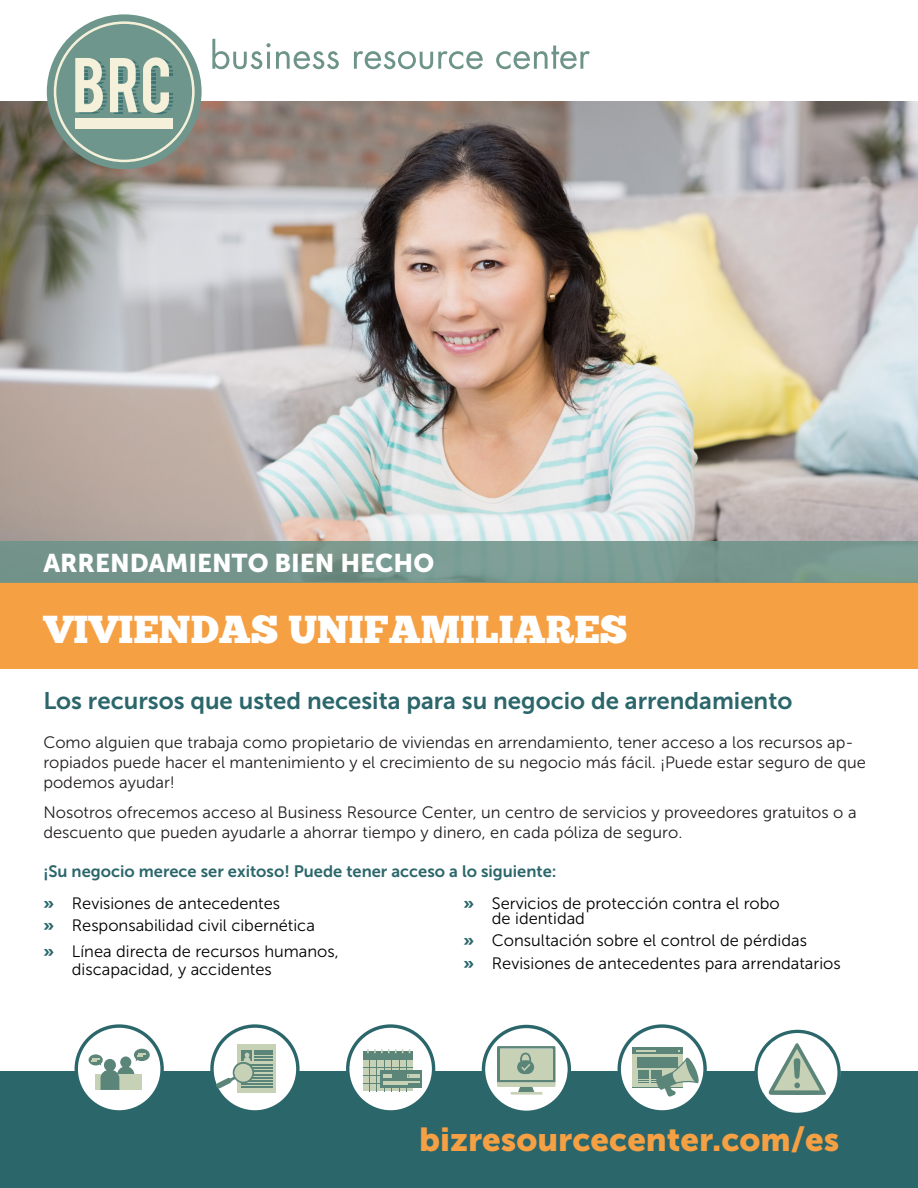
<style>
.page{position:relative;width:918px;height:1188px;background:#fff}
.page>*{position:absolute;margin:0;border:0;box-sizing:border-box;transform-origin:0 0}
.t1{font:39px "Chunk Five";color:#fff}
.t2{font:33px "Museo Sans 900";color:#f6a044}
.A_-_Sub-head{font:25.5px "Museo Sans 900";color:#fff}
.B_-_Subhead{font:24px "Museo Sans 700";color:#2b666b}
.body{font:16.5px/19.8px "Museo Sans 300";color:#231f20}
.bullets{font:16.5px/18px "Museo Sans 300";color:#000}
.C_-_Subhead{font:16.5px "Museo Sans 700";color:#2b666b}
.s1{font-family:"Museo Sans 900";color:#2b666b}
</style>
<div class="page">
<div style="left:0;top:581px;width:918px;height:88px;background:#f6a044"></div>
<img style="left:0;top:101px;width:918px;height:440px">
<div style="left:0;top:541px;width:918px;height:42px;background:#77968d"></div>
<div style="left:0;top:1071px;width:918px;height:117px;background:#2b666b"></div>
<svg style="left:75px;top:1024px;width:89px;height:87px"></svg>
<svg style="left:210px;top:1024px;width:90px;height:87px"></svg>
<svg style="left:346px;top:1024px;width:89px;height:87px"></svg>
<svg style="left:482px;top:1025px;width:89px;height:86px"></svg>
<svg style="left:618px;top:1024px;width:89px;height:87px"></svg>
<svg style="left:212px;top:39px;width:127px;height:30px"></svg>
<svg style="left:354px;top:51px;width:129px;height:18px"></svg>
<svg style="left:496px;top:46px;width:94px;height:23px"></svg>
<div style="left:47px;top:14px;width:155px;height:155px;background:#6e968c;border-radius:50%"></div>
<svg style="left:54px;top:21px;width:141px;height:141px"></svg>
<svg style="left:754px;top:1030px;width:87px;height:83px"></svg>
<p class="A_-_Sub-head" style="left:43px;top:549px;width:392px">ARRENDAMIENTO BIEN HECHO</p>
<p class="t1" style="left:43px;top:606px;width:586px">VIVIENDAS UNIFAMILIARES</p>
<p class="B_-_Subhead" style="left:43px;top:687px;width:751px">Los recursos que usted necesita para su negocio de arrendamiento</p>
<p class="body" style="left:43px;top:733px;width:824px">Como alguien que trabaja como propietario de viviendas en arrendamiento, tener acceso a los recursos ap&shy;ropiados puede hacer el mantenimiento y el crecimiento de su negocio más fácil. ¡Puede estar seguro de que podemos ayudar!</p>
<p class="body" style="left:43px;top:802px;width:815px">Nosotros ofrecemos acceso al Business Resource Center, un centro de servicios y proveedores gratuitos o a descuento que pueden ayudarle a ahorrar tiempo y dinero, en cada póliza de seguro.</p>
<p class="C_-_Subhead" style="left:43px;top:862px;width:515px">¡Su negocio merece ser exitoso! Puede tener acceso a lo siguiente:</p>
<p class="bullets" style="left:43px;top:894px;width:238px"><span class="s1">»</span> Revisiones de antecedentes</p>
<p class="bullets" style="left:43px;top:916px;width:273px"><span class="s1">»</span> Responsabilidad civil cibernética</p>
<p class="bullets" style="left:72px;top:942px;width:269px;text-indent:-29px"><span class="s1">»</span> Línea directa de recursos humanos, discapacidad, y accidentes</p>
<p class="bullets" style="left:492px;top:895px;width:289px;line-height:15px;text-indent:-28px"><span class="s1">»</span> Servicios de protección contra el robo de identidad</p>
<p class="bullets" style="left:463px;top:931px;width:345px"><span class="s1">»</span> Consultación sobre el control de pérdidas</p>
<p class="bullets" style="left:463px;top:954px;width:379px"><span class="s1">»</span> Revisiones de antecedentes para arrendatarios</p>
<p class="t2" style="left:419px;top:1121px;width:422px">bizresourcecenter.com/es</p>
</div>
